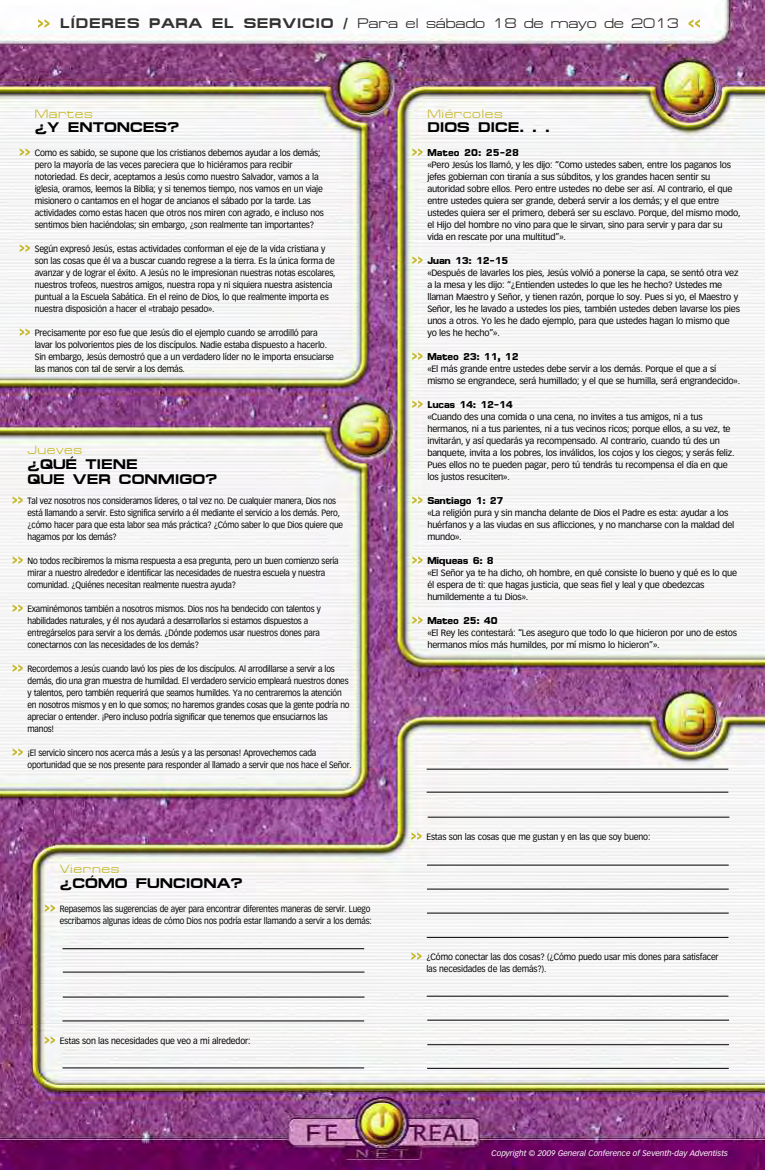
<style>
.page{position:relative;width:765px;height:1170px;background:#fff}
.page>*{position:absolute;margin:0;border:0;box-sizing:border-box;transform-origin:0 0}
.t1{font:700 expanded 14px/15px "Micro FLF";color:#000}
.t2{font:expanded 14px "Micro FLF";letter-spacing:-.015em;color:#333}
.t3{font:expanded 12px "Micro FLF";letter-spacing:.05em;color:#c6b829}
.t4{font:700 10px "Micro FLF";letter-spacing:-.02em;color:#000}
.t5{font:700 10px "Micro FLF";color:#000}
.t6{font:9px/12px "Vectora LH";letter-spacing:-.02em;color:#000}
.t7{font:9px/12px "Vectora LH";letter-spacing:-.02em;color:#000;scale:.91 1}
.t8{font:9px/12px "Vectora LH";letter-spacing:-.02em;color:#000;scale:.95 1}
.t9{font:9px/12px "Vectora LH";letter-spacing:-.02em;color:#000;scale:.9 1}
.t10{font:9px/12px "Vectora LH";letter-spacing:-.02em;color:#000;scale:.94 1}
.t11{font:italic 8px "Vectora LH";color:#fff}
.s1{font-weight:700}
</style>
<div class="page">
<img style="left:0;top:0;width:765px;height:1170px">
<svg style="left:412px;top:616px;width:11px;height:8px"></svg>
<svg style="left:412px;top:556px;width:11px;height:8px"></svg>
<svg style="left:412px;top:496px;width:11px;height:8px"></svg>
<svg style="left:412px;top:400px;width:11px;height:8px"></svg>
<svg style="left:412px;top:352px;width:11px;height:8px"></svg>
<svg style="left:412px;top:256px;width:11px;height:8px"></svg>
<svg style="left:412px;top:148px;width:11px;height:8px"></svg>
<svg style="left:45px;top:1036px;width:10px;height:8px"></svg>
<svg style="left:45px;top:904px;width:10px;height:8px"></svg>
<svg style="left:20px;top:328px;width:10px;height:8px"></svg>
<svg style="left:20px;top:244px;width:10px;height:8px"></svg>
<svg style="left:20px;top:148px;width:10px;height:8px"></svg>
<svg style="left:13px;top:748px;width:10px;height:8px"></svg>
<svg style="left:13px;top:664px;width:10px;height:8px"></svg>
<svg style="left:13px;top:604px;width:10px;height:8px"></svg>
<svg style="left:13px;top:556px;width:10px;height:8px"></svg>
<svg style="left:13px;top:496px;width:10px;height:8px"></svg>
<svg style="left:38px;top:19px;width:12px;height:9px"></svg>
<svg style="left:688px;top:19px;width:12px;height:9px"></svg>
<svg style="left:411px;top:832px;width:11px;height:8px"></svg>
<svg style="left:411px;top:952px;width:11px;height:8px"></svg>
<hr style="left:62px;top:948px;width:302px;height:1px;background:#000">
<hr style="left:63px;top:972px;width:302px;height:1px;background:#000">
<hr style="left:63px;top:997px;width:302px;height:1px;background:#000">
<hr style="left:62px;top:1021px;width:302px;height:1px;background:#000">
<hr style="left:62px;top:1068px;width:302px;height:1px;background:#000">
<hr style="left:427px;top:769px;width:301px;height:1px;background:#000">
<hr style="left:427px;top:792px;width:301px;height:1px;background:#000">
<hr style="left:428px;top:817px;width:301px;height:1px;background:#000">
<hr style="left:427px;top:865px;width:302px;height:1px;background:#000">
<hr style="left:427px;top:889px;width:302px;height:1px;background:#000">
<hr style="left:427px;top:913px;width:302px;height:1px;background:#000">
<hr style="left:427px;top:937px;width:301px;height:1px;background:#000">
<hr style="left:427px;top:996px;width:301px;height:1px;background:#000">
<hr style="left:427px;top:1020px;width:302px;height:1px;background:#000">
<hr style="left:427px;top:1044px;width:302px;height:1px;background:#000">
<hr style="left:427px;top:1068px;width:302px;height:1px;background:#000">
<h1 class="t2" style="left:60px;top:15px;width:620px"><span class="s1">LÍDERES PARA EL SERVICIO /</span> Para el sábado 18 de mayo de 2013</h1>
<h2 class="t3" style="left:35px;top:107px;width:59px">Martes</h2>
<h1 class="t1" style="left:35px;top:120px;width:146px">¿Y ENTONCES?</h1>
<p class="t8" style="left:35px;top:147px;width:306px">Como es sabido, se supone que los cristianos debemos ayudar a los demás; pero la mayoría de las veces pareciera que lo hiciéramos para recibir notoriedad. Es decir, aceptamos a Jesús como nuestro Salvador, vamos a la iglesia, oramos, leemos la Biblia; y si tenemos tiempo, nos vamos en un viaje misionero o cantamos en el hogar de ancianos el sábado por la tarde. Las actividades como estas hacen que otros nos miren con agrado, e incluso nos sentimos bien haciéndolas; sin embargo, ¿son realmente tan importantes?</p>
<p class="t8" style="left:35px;top:243px;width:318px">Según expresó Jesús, estas actividades conforman el eje de la vida cristiana y son las cosas que él va a buscar cuando regrese a la tierra. Es la única forma de avanzar y de lograr el éxito. A Jesús no le impresionan nuestras notas escolares, nuestros trofeos, nuestros amigos, nuestra ropa y ni siquiera nuestra asistencia puntual a la Escuela Sabática. En el reino de Dios, lo que realmente importa es nuestra disposición a hacer el «trabajo pesado».</p>
<p class="t8" style="left:35px;top:327px;width:317px">Precisamente por eso fue que Jesús dio el ejemplo cuando se arrodilló para lavar los polvorientos pies de los discípulos. Nadie estaba dispuesto a hacerlo.<br>Sin embargo, Jesús demostró que a un verdadero líder no le importa ensuciarse las manos con tal de servir a los demás.</p>
<h2 class="t3" style="left:28px;top:443px;width:56px">Jueves</h2>
<h1 class="t1" style="left:28px;top:457px;width:191px">¿QUÉ TIENE<br>QUE VER CONMIGO?</h1>
<p class="t7" style="left:28px;top:495px;width:348px">Tal vez nosotros nos consideramos líderes, o tal vez no. De cualquier manera, Dios nos está llamando a servir. Esto significa servirlo a él mediante el servicio a los demás. Pero, ¿cómo hacer para que esta labor sea más práctica? ¿Cómo saber lo que Dios quiere que hagamos por los demás?</p>
<p class="t7" style="left:28px;top:555px;width:343px">No todos recibiremos la misma respuesta a esa pregunta, pero un buen comienzo sería mirar a nuestro alrededor e identificar las necesidades de nuestra escuela y nuestra comunidad. ¿Quiénes necesitan realmente nuestra ayuda?</p>
<p class="t7" style="left:28px;top:603px;width:324px">Examinémonos también a nosotros mismos. Dios nos ha bendecido con talentos y habilidades naturales, y él nos ayudará a desarrollarlos si estamos dispuestos a entregárselos para servir a los demás. ¿Dónde podemos usar nuestros dones para conectarnos con las necesidades de los demás?</p>
<p class="t7" style="left:28px;top:663px;width:355px">Recordemos a Jesús cuando lavó los pies de los discípulos. Al arrodillarse a servir a los demás, dio una gran muestra de humildad. El verdadero servicio empleará nuestros dones y talentos, pero también requerirá que seamos humildes. Ya no centraremos la atención en nosotros mismos y en lo que somos; no haremos grandes cosas que la gente podría no apreciar o entender. ¡Pero incluso podría significar que tenemos que ensuciarnos las manos!</p>
<p class="t7" style="left:28px;top:747px;width:358px">¡El servicio sincero nos acerca más a Jesús y a las personas! Aprovechemos cada oportunidad que se nos presente para responder al llamado a servir que nos hace el Señor.</p>
<h2 class="t3" style="left:60px;top:862px;width:61px">Viernes</h2>
<h1 class="t1" style="left:60px;top:876px;width:184px">¿CÓMO FUNCIONA?</h1>
<p class="t9" style="left:60px;top:903px;width:348px">Repasemos las sugerencias de ayer para encontrar diferentes maneras de servir. Luego escribamos algunas ideas de cómo Dios nos podría estar llamando a servir a los demás:</p>
<p class="t8" style="left:60px;top:1035px;width:202px">Estas son las necesidades que veo a mi alrededor:</p>
<h2 class="t3" style="left:427px;top:107px;width:77px">Miércoles</h2>
<h1 class="t1" style="left:427px;top:120px;width:124px">DIOS DICE. . .</h1>
<p class="t5" style="left:427px;top:147px;width:93px">Mateo 20: 25-28</p>
<p class="t6" style="left:427px;top:159px;width:315px">«Pero Jesús los llamó, y les dijo: “Como ustedes saben, entre los paganos los jefes gobiernan con tiranía a sus súbditos, y los grandes hacen sentir su autoridad sobre ellos. Pero entre ustedes no debe ser así. Al contrario, el que entre ustedes quiera ser grande, deberá servir a los demás; y el que entre ustedes quiera ser el primero, deberá ser su esclavo. Porque, del mismo modo, el Hijo del hombre no vino para que le sirvan, sino para servir y para dar su vida en rescate por una multitud”».</p>
<p class="t4" style="left:427px;top:255px;width:82px">Juan 13: 12-15</p>
<p class="t6" style="left:427px;top:267px;width:314px">«Después de lavarles los pies, Jesús volvió a ponerse la capa, se sentó otra vez a la mesa y les dijo: “¿Entienden ustedes lo que les he hecho? Ustedes me llaman Maestro y Señor, y tienen razón, porque lo soy. Pues si yo, el Maestro y Señor, les he lavado a ustedes los pies, también ustedes deben lavarse los pies unos a otros. Yo les he dado ejemplo, para que ustedes hagan lo mismo que yo les he hecho”».</p>
<p class="t4" style="left:427px;top:351px;width:93px">Mateo 23: 11, 12</p>
<p class="t6" style="left:427px;top:363px;width:314px">«El más grande entre ustedes debe servir a los demás. Porque el que a sí mismo se engrandece, será humillado; y el que se humilla, será engrandecido».</p>
<p class="t4" style="left:427px;top:399px;width:87px">Lucas 14: 12-14</p>
<p class="t6" style="left:427px;top:411px;width:309px">«Cuando des una comida o una cena, no invites a tus amigos, ni a tus hermanos, ni a tus parientes, ni a tus vecinos ricos; porque ellos, a su vez, te invitarán, y así quedarás ya recompensado. Al contrario, cuando tú des un banquete, invita a los pobres, los inválidos, los cojos y los ciegos; y serás feliz.<br>Pues ellos no te pueden pagar, pero tú tendrás tu recompensa el día en que los justos resuciten».</p>
<p class="t4" style="left:427px;top:495px;width:78px">Santiago 1: 27</p>
<p class="t6" style="left:427px;top:507px;width:309px">«La religión pura y sin mancha delante de Dios el Padre es esta: ayudar a los huérfanos y a las viudas en sus aflicciones, y no mancharse con la maldad del mundo».</p>
<p class="t4" style="left:427px;top:555px;width:68px">Miqueas 6: 8</p>
<p class="t6" style="left:427px;top:567px;width:311px">«El Señor ya te ha dicho, oh hombre, en qué consiste lo bueno y qué es lo que él espera de ti: que hagas justicia, que seas fiel y leal y que obedezcas humildemente a tu Dios».</p>
<p class="t4" style="left:427px;top:615px;width:72px">Mateo 25: 40</p>
<p class="t6" style="left:427px;top:627px;width:311px">«El Rey les contestará: “Les aseguro que todo lo que hicieron por uno de estos hermanos míos más humildes, por mí mismo lo hicieron”».</p>
<p class="t8" style="left:426px;top:831px;width:237px">Estas son las cosas que me gustan y en las que soy bueno:</p>
<p class="t10" style="left:426px;top:951px;width:313px">¿Cómo conectar las dos cosas? (¿Cómo puedo usar mis dones para satisfacer las necesidades de las demás?).</p>
<p class="t11" style="left:492px;top:1149px;width:238px">Copyright © 2009 General Conference of Seventh-day Adventists</p>
</div>
